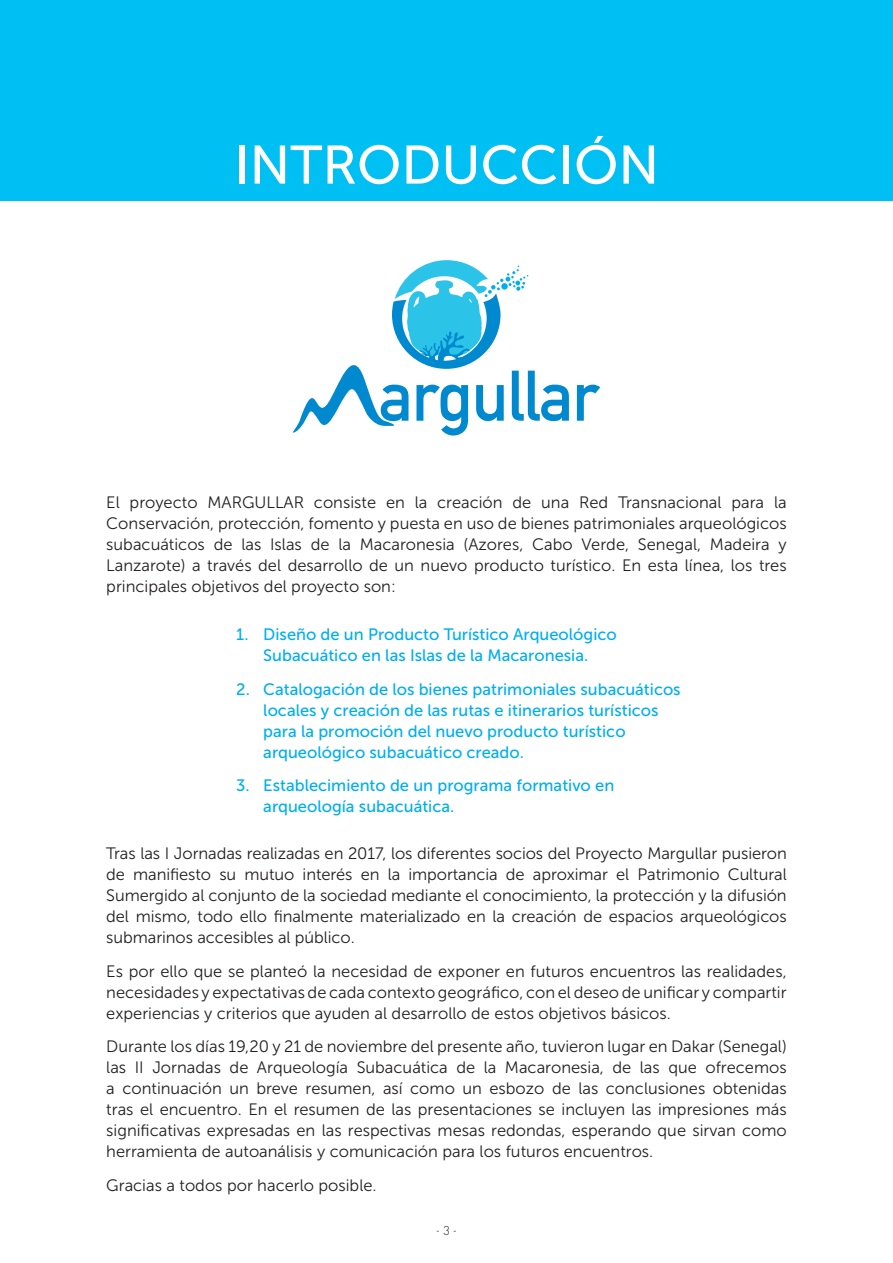
<style>
.page{position:relative;width:893px;height:1263px;background:#fff}
.page>*{position:absolute;margin:0;border:0;box-sizing:border-box;transform-origin:0 0}
.t1{font:54px "Museo Sans 500";color:#fff}
.t2{font:16.5px/21px "Museo Sans 300";color:#231f20;text-align:justify}
.t3{font:16.5px/21px "Museo Sans 500";color:#00aeef}
.t4{font:300 12px "Futura Std";color:#231f20}
</style>
<div class="page">
<div style="left:0;top:0;width:893px;height:200px;background:#00c0f3"></div>
<svg style="left:292px;top:260px;width:308px;height:175px"></svg>
<h1 class="t1" style="left:234px;top:145px;width:427px">INTRODUCCIÓN</h1>
<p class="t2" style="left:106px;top:493px;width:682px">El proyecto MARGULLAR consiste en la creación de una Red Transnacional para la Conservación, protección, fomento y puesta en uso de bienes patrimoniales arqueológicos subacuáticos de las Islas de la Macaronesia (Azores, Cabo Verde, Senegal, Madeira y Lanzarote) a través del desarrollo de un nuevo producto turístico. En esta línea, los tres principales objetivos del proyecto son:</p>
<p class="t3" style="left:236px;top:625px;width:382px;text-align:center">1. Diseño de un Producto Turístico Arqueológico<br>Subacuático en las Islas de la Macaronesia.</p>
<p class="t3" style="left:263px;top:680px;width:419px;text-indent:-27px">2. Catalogación de los bienes patrimoniales subacuáticos locales y creación de las rutas e itinerarios turísticos para la promoción del nuevo producto turístico arqueológico subacuático creado.</p>
<p class="t3" style="left:263px;top:777px;width:352px;text-indent:-27px">3. Establecimiento de un programa formativo en arqueología subacuática.</p>
<p class="t2" style="left:106px;top:844px;width:682px">Tras las I Jornadas realizadas en 2017, los diferentes socios del Proyecto Margullar pusieron de manifiesto su mutuo interés en la importancia de aproximar el Patrimonio Cultural Sumergido al conjunto de la sociedad mediante el conocimiento, la protección y la difusión del mismo, todo ello finalmente materializado en la creación de espacios arqueológicos submarinos accesibles al público.</p>
<p class="t2" style="left:106px;top:962px;width:682px">Es por ello que se planteó la necesidad de exponer en futuros encuentros las realidades, necesidades y expectativas de cada contexto geográfico, con el deseo de unificar y compartir experiencias y criterios que ayuden al desarrollo de estos objetivos básicos.</p>
<p class="t2" style="left:106px;top:1038px;width:682px">Durante los días 19,20 y 21 de noviembre del presente año, tuvieron lugar en Dakar (Senegal) las II Jornadas de Arqueología Subacuática de la Macaronesia, de las que ofrecemos a continuación un breve resumen, así como un esbozo de las conclusiones obtenidas tras el encuentro. En el resumen de las presentaciones se incluyen las impresiones más significativas expresadas en las respectivas mesas redondas, esperando que sirvan como herramienta de autoanálisis y comunicación para los futuros encuentros.</p>
<p class="t2" style="left:106px;top:1177px;width:272px">Gracias a todos por hacerlo posible.</p>
<p class="t4" style="left:437px;top:1225px;width:21px">- 3 -</p>
</div>
